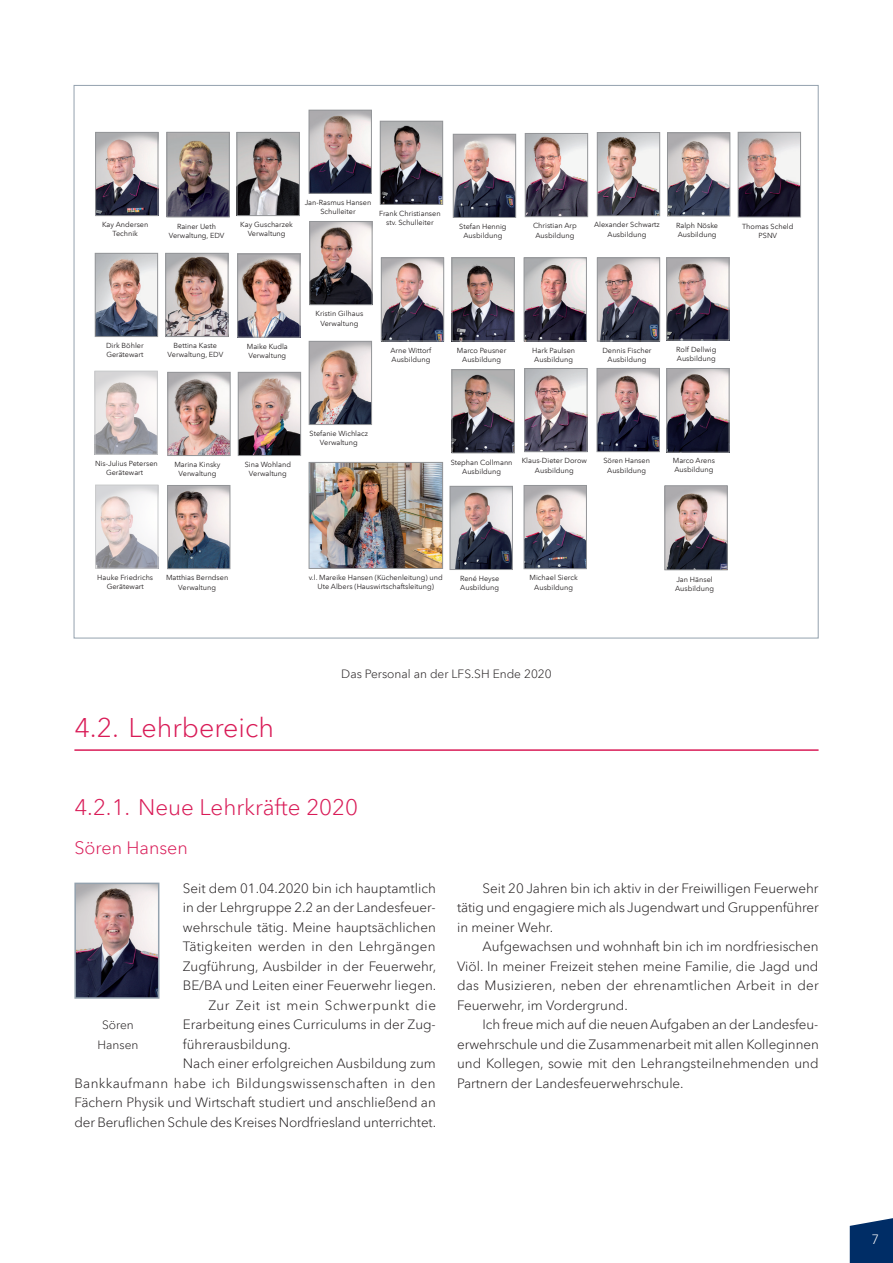
<style>
.page{position:relative;width:893px;height:1263px;background:#fff}
.page>*{position:absolute;margin:0;border:0;box-sizing:border-box;transform-origin:0 0}
.t1{font:300 27px "Avenir Next LT Pro";color:#d91b57}
.t2{font:300 22.5px "Avenir Next LT Pro";color:#d91b57}
.t3{font:300 18px "Avenir Next LT Pro";color:#d91b57}
.t4{font:300 13.5px/19.5px "Avenir Next LT Pro";color:#231f20;text-align:justify}
.t5{font:300 13.5px "Avenir Next LT Pro";letter-spacing:.025em;color:#231f20}
.t6{font:300 13.5px "Avenir Next LT Pro";letter-spacing:.04em;color:#231f20}
.t7{font:300 13.5px "Avenir Next LT Pro";color:#fff}
.t8{font:300 12px/19.5px "Avenir Next LT Pro";color:#231f20;text-align:center}
.t9{font:7.35px/9.1px "Avenir Next LT Pro";color:#231f20;text-align:center}
</style>
<div class="page">
<svg style="left:850px;top:1218px;width:43px;height:45px"></svg>
<hr style="left:74px;top:749px;width:745px;height:2px;background:#d91b57">
<img style="left:77px;top:886px;width:79px;height:110px">
<div style="left:74px;top:883px;width:85px;height:116px;border:2px solid #94a2ae"></div>
<img style="left:97px;top:134px;width:59px;height:80px">
<div style="left:95px;top:132px;width:63px;height:84px;border:1px solid #939598"></div>
<img style="left:526px;top:370px;width:60px;height:80px">
<div style="left:524px;top:368px;width:64px;height:84px;border:1px solid #939598"></div>
<img style="left:97px;top:255px;width:59px;height:80px">
<div style="left:95px;top:253px;width:63px;height:84px;border:1px solid #939598"></div>
<img style="left:239px;top:255px;width:60px;height:81px">
<div style="left:237px;top:253px;width:64px;height:85px;border:1px solid #939598"></div>
<img style="left:167px;top:255px;width:60px;height:80px">
<div style="left:165px;top:253px;width:64px;height:84px;border:1px solid #939598"></div>
<img style="left:238px;top:134px;width:60px;height:80px">
<div style="left:236px;top:132px;width:64px;height:84px;border:1px solid #939598"></div>
<img style="left:240px;top:374px;width:59px;height:80px">
<div style="left:238px;top:372px;width:63px;height:84px;border:1px solid #939598"></div>
<img style="left:311px;top:464px;width:130px;height:103px">
<div style="left:309px;top:462px;width:134px;height:107px;border:1px solid #939598"></div>
<img style="left:168px;top:134px;width:60px;height:81px">
<div style="left:166px;top:132px;width:64px;height:85px;border:1px solid #939598"></div>
<img style="left:740px;top:134px;width:59px;height:81px">
<div style="left:738px;top:132px;width:63px;height:85px;border:1px solid #939598"></div>
<img style="left:669px;top:134px;width:59px;height:80px">
<div style="left:667px;top:132px;width:63px;height:84px;border:1px solid #939598"></div>
<img style="left:453px;top:371px;width:60px;height:80px">
<div style="left:451px;top:369px;width:64px;height:84px;border:1px solid #939598"></div>
<img style="left:382px;top:123px;width:59px;height:80px">
<div style="left:380px;top:121px;width:63px;height:84px;border:1px solid #939598"></div>
<img style="left:453px;top:259px;width:60px;height:80px">
<div style="left:451px;top:257px;width:64px;height:84px;border:1px solid #939598"></div>
<img style="left:599px;top:134px;width:59px;height:80px">
<div style="left:597px;top:132px;width:63px;height:84px;border:1px solid #939598"></div>
<img style="left:527px;top:135px;width:59px;height:80px">
<div style="left:525px;top:133px;width:63px;height:84px;border:1px solid #939598"></div>
<img style="left:668px;top:259px;width:59px;height:79px">
<div style="left:666px;top:257px;width:63px;height:83px;border:1px solid #939598"></div>
<img style="left:169px;top:487px;width:59px;height:80px">
<div style="left:167px;top:485px;width:63px;height:84px;border:1px solid #939598"></div>
<img style="left:526px;top:259px;width:59px;height:80px">
<div style="left:524px;top:257px;width:63px;height:84px;border:1px solid #939598"></div>
<img style="left:311px;top:223px;width:60px;height:80px">
<div style="left:309px;top:221px;width:64px;height:84px;border:1px solid #939598"></div>
<img style="left:311px;top:112px;width:59px;height:80px">
<div style="left:309px;top:110px;width:63px;height:84px;border:1px solid #939598"></div>
<img style="left:169px;top:374px;width:60px;height:80px">
<div style="left:167px;top:372px;width:64px;height:84px;border:1px solid #939598"></div>
<img style="left:526px;top:487px;width:59px;height:80px">
<div style="left:524px;top:485px;width:63px;height:84px;border:1px solid #939598"></div>
<img style="left:96px;top:373px;width:60px;height:80px">
<div style="left:94px;top:371px;width:64px;height:84px;border:1px solid #939598"></div>
<img style="left:97px;top:487px;width:59px;height:80px">
<div style="left:95px;top:485px;width:63px;height:84px;border:1px solid #939598"></div>
<img style="left:311px;top:343px;width:59px;height:80px">
<div style="left:309px;top:341px;width:63px;height:84px;border:1px solid #939598"></div>
<img style="left:383px;top:259px;width:59px;height:80px">
<div style="left:381px;top:257px;width:63px;height:84px;border:1px solid #939598"></div>
<img style="left:668px;top:370px;width:60px;height:81px">
<div style="left:666px;top:368px;width:64px;height:85px;border:1px solid #939598"></div>
<img style="left:666px;top:487px;width:60px;height:81px">
<div style="left:664px;top:485px;width:64px;height:85px;border:1px solid #939598"></div>
<img style="left:599px;top:259px;width:59px;height:80px">
<div style="left:597px;top:257px;width:63px;height:84px;border:1px solid #939598"></div>
<img style="left:599px;top:370px;width:59px;height:80px">
<div style="left:597px;top:368px;width:63px;height:84px;border:1px solid #939598"></div>
<img style="left:455px;top:136px;width:59px;height:80px">
<div style="left:453px;top:134px;width:63px;height:84px;border:1px solid #939598"></div>
<img style="left:452px;top:488px;width:59px;height:80px">
<div style="left:450px;top:486px;width:63px;height:84px;border:1px solid #939598"></div>
<p class="t9" style="left:102px;top:220px;width:48px">Kay Andersen<br>Technik</p>
<p class="t9" style="left:305px;top:198px;width:68px">Jan-Rasmus Hansen<br>Schulleiter</p>
<p class="t9" style="left:379px;top:209px;width:63px">Frank Christiansen stv. Schulleiter</p>
<p class="t9" style="left:240px;top:220px;width:54px">Kay Guscharzek<br>Verwaltung</p>
<p class="t9" style="left:594px;top:220px;width:67px">Alexander Schwartz<br>Ausbildung</p>
<p class="t9" style="left:676px;top:221px;width:44px;text-align:left">Ralph Nöske<br>Ausbildung</p>
<p class="t9" style="left:533px;top:221px;width:45px">Christian Arp<br>Ausbildung</p>
<p class="t9" style="left:169px;top:222px;width:57px">Rainer Ueth<br>Verwaltung, EDV</p>
<p class="t9" style="left:742px;top:222px;width:53px">Thomas Scheld<br>PSNV</p>
<p class="t9" style="left:459px;top:222px;width:49px">Stefan Hennig<br>Ausbildung</p>
<p class="t9" style="left:316px;top:309px;width:49px">Kristin Gilhaus<br>Verwaltung</p>
<p class="t9" style="left:106px;top:341px;width:39px;text-align:left">Dirk Böhler<br>Gerätewart</p>
<p class="t9" style="left:247px;top:342px;width:42px;text-align:left">Maike Kudla<br>Verwaltung</p>
<p class="t9" style="left:168px;top:341px;width:57px">Bettina Kaste<br>Verwaltung, EDV</p>
<p class="t9" style="left:390px;top:346px;width:42px;text-align:left">Arne Wittorf<br>Ausbildung</p>
<p class="t9" style="left:457px;top:346px;width:51px">Marco Peusner<br>Ausbildung</p>
<p class="t9" style="left:532px;top:346px;width:44px;text-align:left">Hark Paulsen<br>Ausbildung</p>
<p class="t9" style="left:602px;top:346px;width:51px">Dennis Fischer<br>Ausbildung</p>
<p class="t9" style="left:676px;top:345px;width:42px;text-align:left">Rolf Dellwig<br>Ausbildung</p>
<p class="t9" style="left:95px;top:459px;width:64px">Nis-Julius Petersen<br>Gerätewart</p>
<p class="t9" style="left:174px;top:460px;width:48px">Marina Kinsky<br>Verwaltung</p>
<p class="t9" style="left:245px;top:460px;width:48px">Sina Wohland<br>Verwaltung</p>
<p class="t9" style="left:310px;top:429px;width:60px">Stefanie Wichlacz<br>Verwaltung</p>
<p class="t9" style="left:451px;top:457px;width:63px">Stephan Collmann<br>Ausbildung</p>
<p class="t9" style="left:522px;top:456px;width:67px">Klaus-Dieter Dorow<br>Ausbildung</p>
<p class="t9" style="left:603px;top:456px;width:48px">Sören Hansen<br>Ausbildung</p>
<p class="t9" style="left:673px;top:456px;width:44px;text-align:left">Marco Arens<br>Ausbildung</p>
<p class="t9" style="left:97px;top:573px;width:57px">Hauke Friedrichs<br>Gerätewart</p>
<p class="t9" style="left:166px;top:573px;width:64px">Matthias Berndsen<br>Verwaltung</p>
<h1 class="t1" style="left:74px;top:711px;width:201px">4.2. Lehrbereich</h1>
<p class="t9" style="left:309px;top:573px;width:135px">v.l. Mareike Hansen (Küchenleitung) und<br>Ute Albers (Hauswirtschaftsleitung)</p>
<p class="t9" style="left:460px;top:574px;width:41px;text-align:left">René Heyse<br>Ausbildung</p>
<p class="t9" style="left:530px;top:573px;width:50px">Michael Sierck<br>Ausbildung</p>
<p class="t8" style="left:341px;top:664px;width:212px">Das Personal an der LFS.SH Ende 2020</p>
<h2 class="t2" style="left:74px;top:793px;width:285px">4.2.1. Neue Lehrkräfte 2020</h2>
<h3 class="t3" style="left:74px;top:836px;width:115px">Sören Hansen</h3>
<p class="t9" style="left:675px;top:574px;width:40px;text-align:left">Jan Hänsel<br>Ausbildung</p>
<p class="t4" style="left:183px;top:878px;width:254px">Seit dem 01.04.2020 bin ich hauptamtlich</p>
<p class="t4" style="left:183px;top:898px;width:254px">in der Lehrgruppe 2.2 an der Landesfeuer-</p>
<p class="t4" style="left:183px;top:917px;width:255px">wehrschule tätig. Meine hauptsächlichen</p>
<p class="t5" style="left:183px;top:938px;width:254px">Tätigkeiten werden in den Lehrgängen</p>
<p class="t4" style="left:183px;top:956px;width:255px">Zugführung, Ausbilder in der Feuerwehr,</p>
<p class="t4" style="left:183px;top:976px;width:255px">BE/BA und Leiten einer Feuerwehr liegen.</p>
<p class="t6" style="left:208px;top:997px;width:229px">Zur Zeit ist mein Schwerpunkt die</p>
<p class="t4" style="left:183px;top:1015px;width:255px">Erarbeitung eines Curriculums in der Zug-</p>
<p class="t4" style="left:183px;top:1034px;width:110px">führerausbildung.</p>
<p class="t4" style="left:183px;top:1054px;width:255px">Nach einer erfolgreichen Ausbildung zum</p>
<p class="t5" style="left:74px;top:1075px;width:363px">Bankkaufmann habe ich Bildungswissenschaften in den</p>
<p class="t4" style="left:74px;top:1092px;width:363px">Fächern Physik und Wirtschaft studiert und anschließend an</p>
<p class="t4" style="left:74px;top:1112px;width:363px">der Beruflichen Schule des Kreises Nordfriesland unterrichtet.</p>
<p class="t8" style="left:98px;top:1015px;width:42px">Sören<br>Hansen</p>
<p class="t4" style="left:457px;top:878px;width:363px;text-indent:26px">Seit 20 Jahren bin ich aktiv in der Freiwilligen Feuerwehr tätig und engagiere mich als Jugendwart und Gruppenführer in meiner Wehr.</p>
<p class="t4" style="left:457px;top:936px;width:363px;text-indent:26px">Aufgewachsen und wohnhaft bin ich im nordfriesischen Viöl. In meiner Freizeit stehen meine Familie, die Jagd und das Musizieren, neben der ehrenamtlichen Arbeit in der Feuerwehr, im Vordergrund.</p>
<p class="t4" style="left:457px;top:1014px;width:363px;text-indent:26px">Ich freue mich auf die neuen Aufgaben an der Landesfeu&shy;erwehrschule und die Zusammenarbeit mit allen Kolleginnen und Kollegen, sowie mit den Lehrangsteilnehmenden und Partnern der Landesfeuerwehrschule.</p>
<p class="t7" style="left:871px;top:1231px;width:9px">7</p>
</div>
